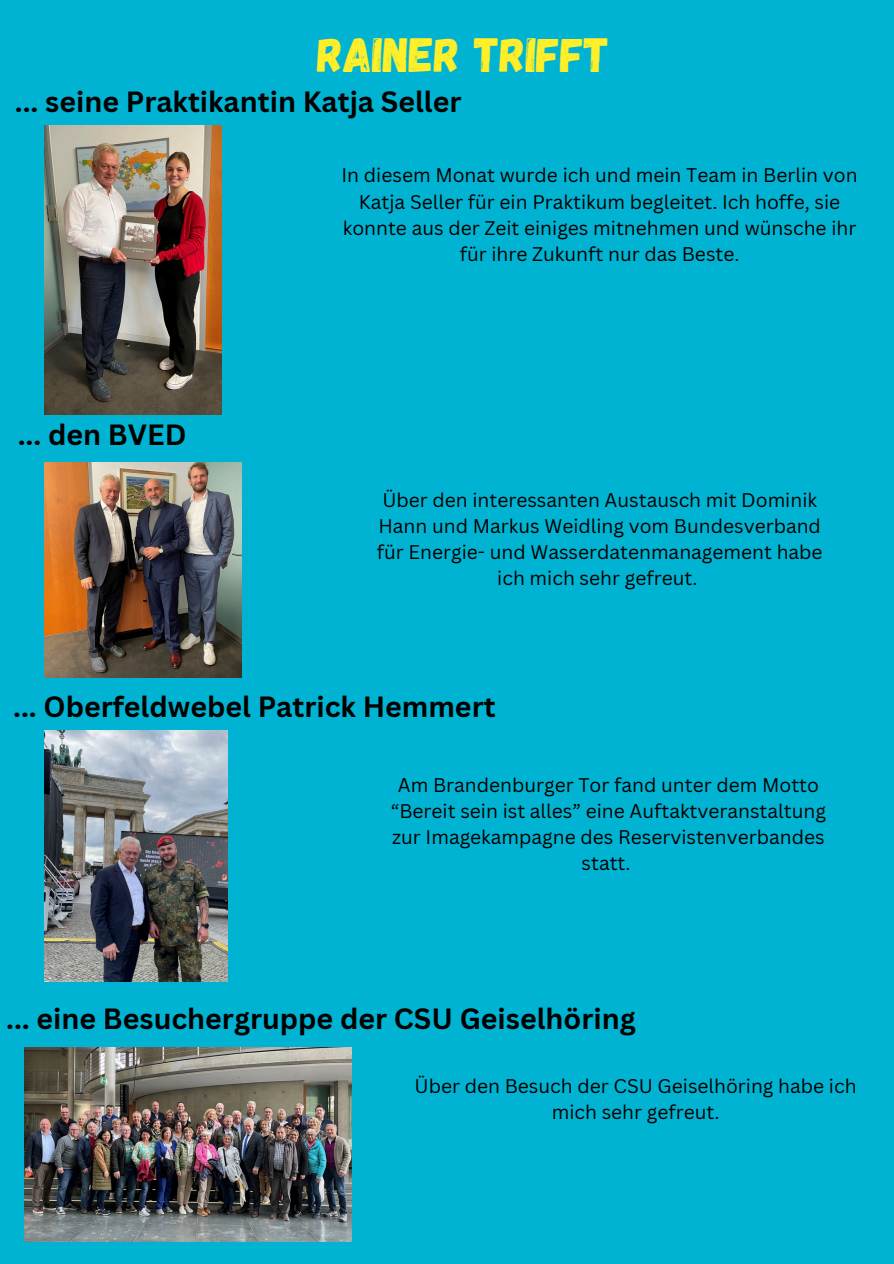
<style>
.page{position:relative;width:894px;height:1264px;background:#fff}
.page>*{position:absolute;margin:0;border:0;box-sizing:border-box;transform-origin:0 0}
.t1{font:48px "Gagalin";color:#ffef28}
.t2{font:700 28.5px "Canva Sans";color:#000}
.t3{font:19.2px/25.8px "Canva Sans";color:#000;text-align:center}
</style>
<div class="page">
<div style="left:0;top:0;width:893px;height:114px;background:#01b3d2"></div>
<div style="left:0;top:114px;width:893px;height:335px;background:#01b3d2"></div>
<div style="left:0;top:449px;width:893px;height:246px;background:#01b3d2"></div>
<div style="left:0;top:695px;width:893px;height:248px;background:#01b3d2"></div>
<div style="left:0;top:943px;width:893px;height:78px;background:#01b3d2"></div>
<div style="left:0;top:1021px;width:893px;height:242px;background:#01b3d2"></div>
<img style="left:44px;top:462px;width:197px;height:215px">
<img style="left:44px;top:730px;width:183px;height:251px">
<img style="left:44px;top:125px;width:178px;height:289px">
<img style="left:25px;top:1047px;width:326px;height:194px">
<p class="t1" style="left:317px;top:23px;width:293px">RAINER TRIFFT</p>
<p class="t2" style="left:15px;top:82px;width:448px">... seine Praktikantin Katja Seller</p>
<p class="t2" style="left:18px;top:414px;width:170px">... den BVED</p>
<p class="t3" style="left:341px;top:161px;width:517px;line-height:26.4px">In diesem Monat wurde ich und mein Team in Berlin von Katja Seller für ein Praktikum begleitet. Ich hoffe, sie konnte aus der Zeit einiges mitnehmen und wünsche ihr für ihre Zukunft nur das Beste.</p>
<h2 class="t3" style="left:376px;top:487px;width:447px">Über den interessanten Austausch mit Dominik Hann und Markus Weidling vom Bundesverband für Energie- und Wasserdatenmanagement habe ich mich sehr gefreut.</h2>
<h2 class="t2" style="left:13px;top:687px;width:484px">... Oberfeldwebel Patrick Hemmert</h2>
<p class="t3" style="left:391px;top:771px;width:436px">Am Brandenburger Tor fand unter dem Motto “Bereit sein ist alles” eine Auftaktveranstaltung zur Imagekampagne des Reservistenverbandes statt.</p>
<p class="t2" style="left:6px;top:998px;width:630px">... eine Besuchergruppe der CSU Geiselhöring</p>
<p class="t3" style="left:414px;top:1072px;width:443px">Über den Besuch der CSU Geiselhöring habe ich mich sehr gefreut.</p>
</div>
